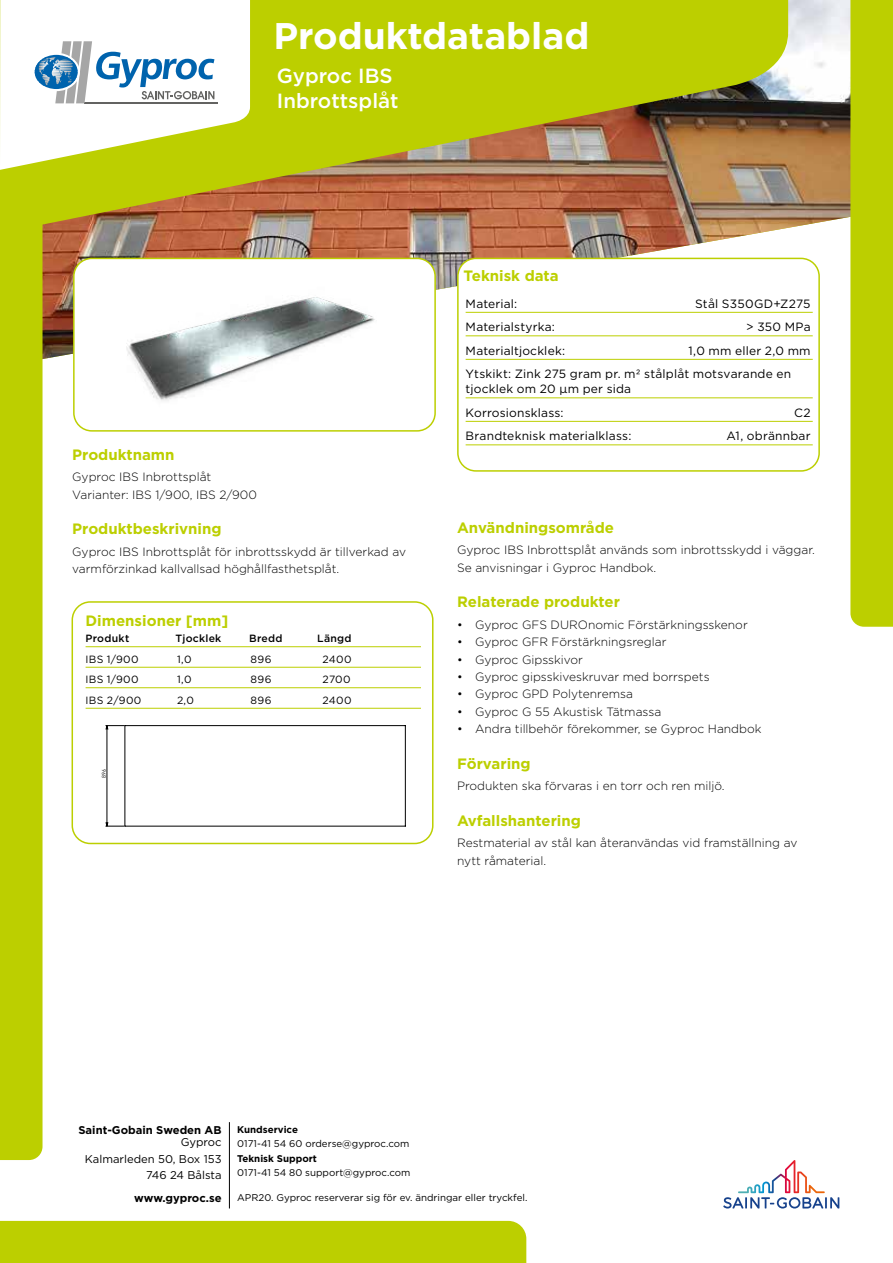
<style>
.page{position:relative;width:893px;height:1263px;background:#fff}
.page>*{position:absolute;margin:0;border:0;box-sizing:border-box;transform-origin:0 0}
.t1{font:700 37.05px "Gotham";color:#fff}
.t2{font:500 20.55px/24.6px "Gotham";color:#fff}
.t3{font:700 15px "Gotham";color:#bccf00}
.t4{font:300 12px/17.4px "Gotham";color:#000}
.t5{font:12px/23.5px "Gotham";letter-spacing:.015em;color:#000}
.t6{font:11.25px/16.2px "Gotham";color:#000;text-align:right}
.t7{font:700 11.25px "Gotham";color:#000}
.t8{font:10.5px "Gotham";letter-spacing:.035em;color:#000}
.t9{font:500 10.5px "Gotham";letter-spacing:.025em;color:#000}
.t10{font:9.75px "Gotham";color:#000}
.t11{font:700 9.75px "Gotham";color:#000}
.t12{font:5.25px "Century Gothic";color:#000}
</style>
<div class="page">
<img style="left:43px;top:0;width:807px;height:359px">
<div style="left:0;top:307px;width:43px;height:853px;background:#bccf00"></div>
<div style="left:0;top:1221px;width:526px;height:42px;background:#bccf00"></div>
<svg style="left:723px;top:1160px;width:116px;height:48px"></svg>
<img style="left:0;top:0;width:788px;height:307px">
<svg style="left:0;top:0;width:250px;height:170px"></svg>
<div style="left:850px;top:0;width:43px;height:627px;background:#bccf00"></div>
<hr style="left:229px;top:1122px;width:1px;height:86px;background:#000">
<div style="left:72px;top:601px;width:361px;height:243px;border:2px solid #bccf00;border-radius:18px"></div>
<hr style="left:86px;top:646px;width:335px;height:1px;background:#bccf00">
<hr style="left:86px;top:667px;width:335px;height:1px;background:#bccf00">
<hr style="left:86px;top:687px;width:335px;height:1px;background:#bccf00">
<hr style="left:86px;top:708px;width:335px;height:1px;background:#bccf00">
<hr style="left:107px;top:726px;width:1px;height:100px;background:#000">
<svg style="left:106px;top:822px;width:18px;height:5px"></svg>
<svg style="left:106px;top:725px;width:18px;height:4px"></svg>
<hr style="left:125px;top:725px;width:280px;height:1px;background:#000">
<hr style="left:405px;top:726px;width:1px;height:100px;background:#000">
<hr style="left:125px;top:826px;width:280px;height:1px;background:#000">
<hr style="left:125px;top:726px;width:1px;height:100px;background:#000">
<div style="left:74px;top:258px;width:361px;height:173px;background:#fff;border-radius:18px"></div>
<div style="left:73px;top:258px;width:363px;height:174px;border:2px solid #bccf00;border-radius:18px"></div>
<img style="left:126px;top:297px;width:249px;height:104px">
<div style="left:458px;top:258px;width:361px;height:213px;background:#fff;border-radius:18px"></div>
<div style="left:457px;top:258px;width:363px;height:214px;border:2px solid #bccf00;border-radius:18px"></div>
<hr style="left:466px;top:312px;width:347px;height:1px;background:#bccf00">
<hr style="left:466px;top:335px;width:347px;height:1px;background:#bccf00">
<hr style="left:466px;top:359px;width:347px;height:1px;background:#bccf00">
<hr style="left:466px;top:397px;width:347px;height:1px;background:#bccf00">
<hr style="left:466px;top:421px;width:347px;height:1px;background:#bccf00">
<hr style="left:466px;top:444px;width:347px;height:1px;background:#bccf00">
<h1 class="t1" style="left:273px;top:11px;width:318px">Produktdatablad</h1>
<h2 class="t2" style="left:277px;top:64px;width:123px">Gyproc IBS<br>Inbrottsplåt</h2>
<p class="t3" style="left:464px;top:266px;width:97px">Teknisk data</p>
<p class="t5" style="left:466px;top:291px;width:53px">Material:</p>
<p class="t5" style="left:695px;top:291px;width:117px">Stål S350GD+Z275</p>
<p class="t5" style="left:466px;top:315px;width:91px">Materialstyrka:</p>
<p class="t5" style="left:746px;top:315px;width:66px">&gt; 350 MPa</p>
<p class="t5" style="left:466px;top:338px;width:101px">Materialtjocklek:</p>
<p class="t5" style="left:466px;top:338px;width:347px;text-indent:223px">1,0 mm eller 2,0 mm<br>Ytskikt: Zink 275 gram pr. m2 stålplåt motsvarande en</p>
<p class="t5" style="left:466px;top:377px;width:167px">tjocklek om 20 μm per sida<br>Korrosionsklass:</p>
<p class="t5" style="left:794px;top:400px;width:18px">C2</p>
<p class="t3" style="left:72px;top:444px;width:104px">Produktnamn</p>
<p class="t4" style="left:72px;top:468px;width:186px">Gyproc IBS Inbrottsplåt<br>Varianter: IBS 1/900, IBS 2/900</p>
<p class="t3" style="left:72px;top:519px;width:151px">Produktbeskrivning</p>
<p class="t4" style="left:72px;top:542px;width:335px">Gyproc IBS Inbrottsplåt för inbrottsskydd är tillverkad av varmförzinkad kallvallsad höghållfasthetsplåt.</p>
<p class="t3" style="left:86px;top:611px;width:144px">Dimensioner [mm]</p>
<p class="t9" style="left:86px;top:631px;width:45px">Produkt</p>
<p class="t9" style="left:176px;top:631px;width:47px">Tjocklek</p>
<p class="t9" style="left:249px;top:631px;width:35px">Bredd</p>
<p class="t9" style="left:317px;top:631px;width:36px">Längd</p>
<p class="t8" style="left:86px;top:652px;width:55px">IBS 1/900</p>
<p class="t8" style="left:177px;top:652px;width:16px">1,0</p>
<p class="t8" style="left:251px;top:652px;width:23px">896</p>
<p class="t8" style="left:323px;top:652px;width:31px">2400</p>
<p class="t8" style="left:86px;top:673px;width:55px">IBS 1/900</p>
<p class="t8" style="left:177px;top:673px;width:16px">1,0</p>
<p class="t8" style="left:251px;top:673px;width:23px">896</p>
<p class="t8" style="left:323px;top:673px;width:30px">2700</p>
<p class="t8" style="left:86px;top:693px;width:57px">IBS 2/900</p>
<p class="t8" style="left:177px;top:693px;width:18px">2,0</p>
<p class="t8" style="left:251px;top:693px;width:23px">896</p>
<p class="t8" style="left:323px;top:693px;width:31px">2400</p>
<p class="t12" style="left:100px;top:778px;width:10px;rotate:-90deg">896</p>
<p class="t5" style="left:466px;top:424px;width:167px">Brandteknisk materialklass:</p>
<p class="t5" style="left:726px;top:424px;width:86px">A1, obrännbar</p>
<p class="t3" style="left:457px;top:517px;width:159px">Användningsområde</p>
<p class="t4" style="left:457px;top:541px;width:359px">Gyproc IBS Inbrottsplåt används som inbrottsskydd i väggar.<br>Se anvisningar i Gyproc Handbok.</p>
<p class="t3" style="left:457px;top:592px;width:164px">Relaterade produkter</p>
<p class="t4" style="left:457px;top:615px;width:292px">• Gyproc GFS DUROnomic Förstärkningsskenor</p>
<p class="t4" style="left:457px;top:633px;width:211px">• Gyproc GFR Förstärkningsreglar</p>
<p class="t4" style="left:457px;top:650px;width:127px">• Gyproc Gipsskivor</p>
<p class="t4" style="left:457px;top:668px;width:254px">• Gyproc gipsskiveskruvar med borrspets</p>
<p class="t4" style="left:457px;top:685px;width:177px">• Gyproc GPD Polytenremsa</p>
<p class="t4" style="left:457px;top:702px;width:206px">• Gyproc G 55 Akustisk Tätmassa</p>
<p class="t4" style="left:457px;top:720px;width:306px">• Andra tillbehör förekommer, se Gyproc Handbok</p>
<p class="t3" style="left:457px;top:753px;width:75px">Förvaring</p>
<p class="t4" style="left:457px;top:777px;width:269px">Produkten ska förvaras i en torr och ren miljö.</p>
<p class="t3" style="left:457px;top:810px;width:125px">Avfallshantering</p>
<p class="t4" style="left:457px;top:834px;width:342px">Restmaterial av stål kan återanvändas vid framställning av nytt råmaterial.</p>
<p class="t7" style="left:78px;top:1123px;width:145px">Saint-Gobain Sweden AB</p>
<p class="t6" style="left:85px;top:1134px;width:138px">Gyproc<br>Kalmarleden 50, Box 153<br>746 24 Bålsta</p>
<p class="t7" style="left:134px;top:1191px;width:89px">www.gyproc.se</p>
<p class="t11" style="left:237px;top:1122px;width:62px">Kundservice</p>
<p class="t10" style="left:237px;top:1137px;width:174px">0171-41 54 60 orderse@gyproc.com</p>
<p class="t11" style="left:237px;top:1152px;width:81px">Teknisk Support</p>
<p class="t10" style="left:237px;top:1166px;width:175px">0171-41 54 80 support@gyproc.com</p>
<p class="t10" style="left:237px;top:1192px;width:292px">APR20. Gyproc reserverar sig för ev. ändringar eller tryckfel.</p>
</div>
